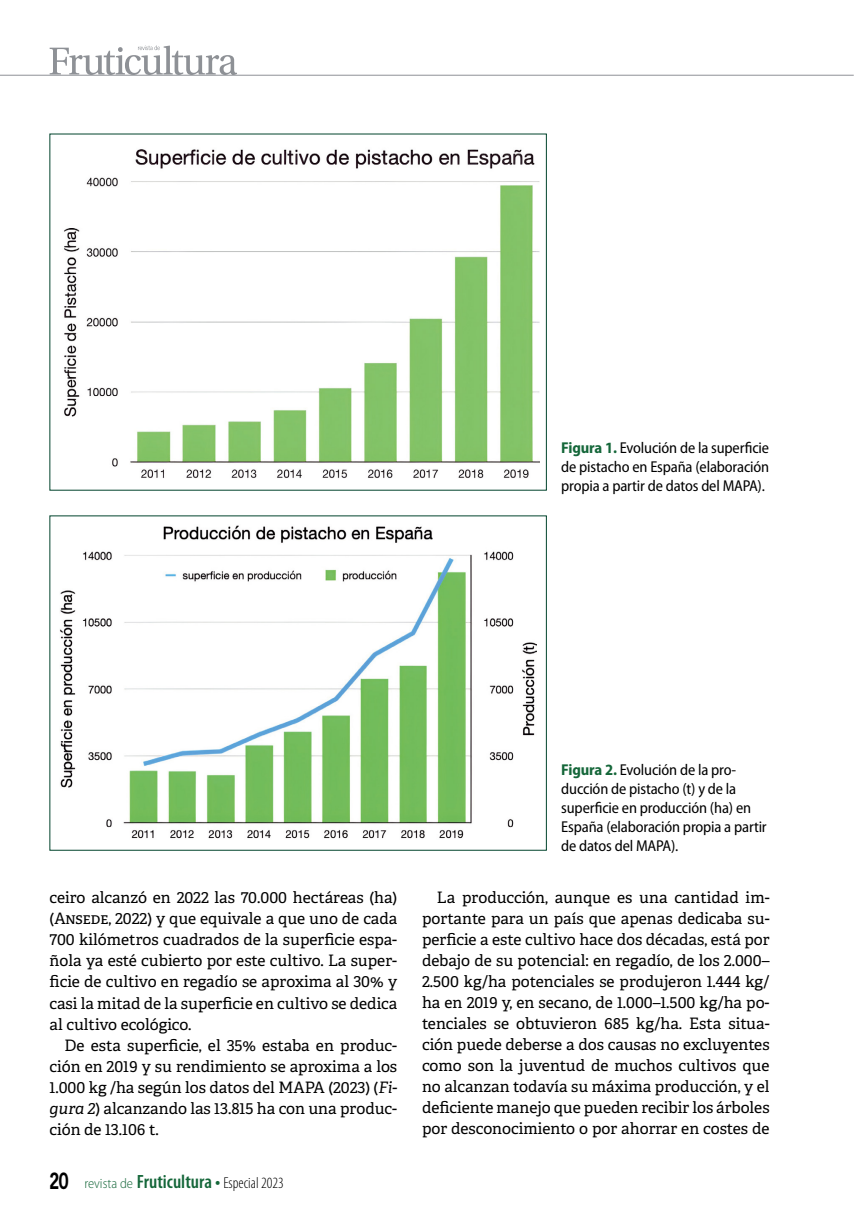
<style>
.page{position:relative;width:854px;height:1216px;background:#fff}
.page>*{position:absolute;margin:0;border:0;box-sizing:border-box;transform-origin:0 0}
.t1{font:600 condensed 19.25px "Myriad Pro";color:#15673a}
.t2{font:15.75px/21px "Adelle";color:#000;text-align:justify}
.t3{font:semi-condensed 15.75px/18.9px "Myriad Pro";letter-spacing:-.01em;color:#000;text-align:justify}
.s1{font-weight:700;color:#15673a}
.s2{font-style:italic}
.s3{font-family:"News Gothic Std";font-weight:700;font-stretch:normal;font-size:21px;color:#000}
.s4{font-weight:300;font-stretch:semi-condensed;font-size:14px}
.s5{font-weight:300;font-size:15.75px;color:#000}
</style>
<div class="page">
<hr style="left:0;top:75px;width:853px;height:1px;background:#8e9196">
<svg style="left:50px;top:45px;width:187px;height:30px"></svg>
<img style="left:64px;top:149px;width:475px;height:330px">
<img style="left:60px;top:525px;width:476px;height:314px">
<p class="t3" style="left:561px;top:438px;width:209px"><span class="s1">Figura 1.</span> Evolución de la superficie de pistacho en España (elaboración propia a partir de datos del MAPA).</p>
<p class="t2" style="left:50px;top:887px;width:349px">ceiro alcanzó en 2022 las 70.000 hectáreas (ha) (Ansede, 2022) y que equivale a que uno de cada 700 kilómetros cuadrados de la superficie espa&shy;ñola ya esté cubierto por este cultivo. La super&shy;ficie de cultivo en regadío se aproxima al 30% y casi la mitad de la superficie en cultivo se dedica al cultivo ecológico.</p>
<p class="t2" style="left:50px;top:1034px;width:349px;text-indent:15px">De esta superficie, el 35% estaba en produc&shy;ción en 2019 y su rendimiento se aproxima a los 1.000 kg /ha según los datos del MAPA (2023) (<span class="s2">Fi&shy;gura 2</span>) alcanzando las 13.815 ha con una produc&shy;ción de 13.106 t.</p>
<p class="t1" style="left:50px;top:1171px;width:235px"><span class="s3">20</span> <span class="s4">revista de</span> Fruticultura • <span class="s5">Especial 2023</span></p>
<p class="t3" style="left:561px;top:760px;width:207px;text-align:left"><span class="s1">Figura 2.</span> Evolución de la pro&shy;ducción de pistacho (t) y de la superficie en producción (ha) en<br>España (elaboración propia a partir de datos del MAPA).</p>
<p class="t2" style="left:422px;top:887px;width:349px;text-indent:15px">La producción, aunque es una cantidad im&shy;portante para un país que apenas dedicaba su&shy;perficie a este cultivo hace dos décadas, está por debajo de su potencial: en regadío, de los 2.000– 2.500 kg/ha potenciales se produjeron 1.444 kg/ ha en 2019 y, en secano, de 1.000–1.500 kg/ha po&shy;tenciales se obtuvieron 685 kg/ha. Esta situa&shy;ción puede deberse a dos causas no excluyentes como son la juventud de muchos cultivos que no alcanzan todavía su máxima producción, y el deficiente manejo que pueden recibir los árboles por desconocimiento o por ahorrar en costes de</p>
</div>
